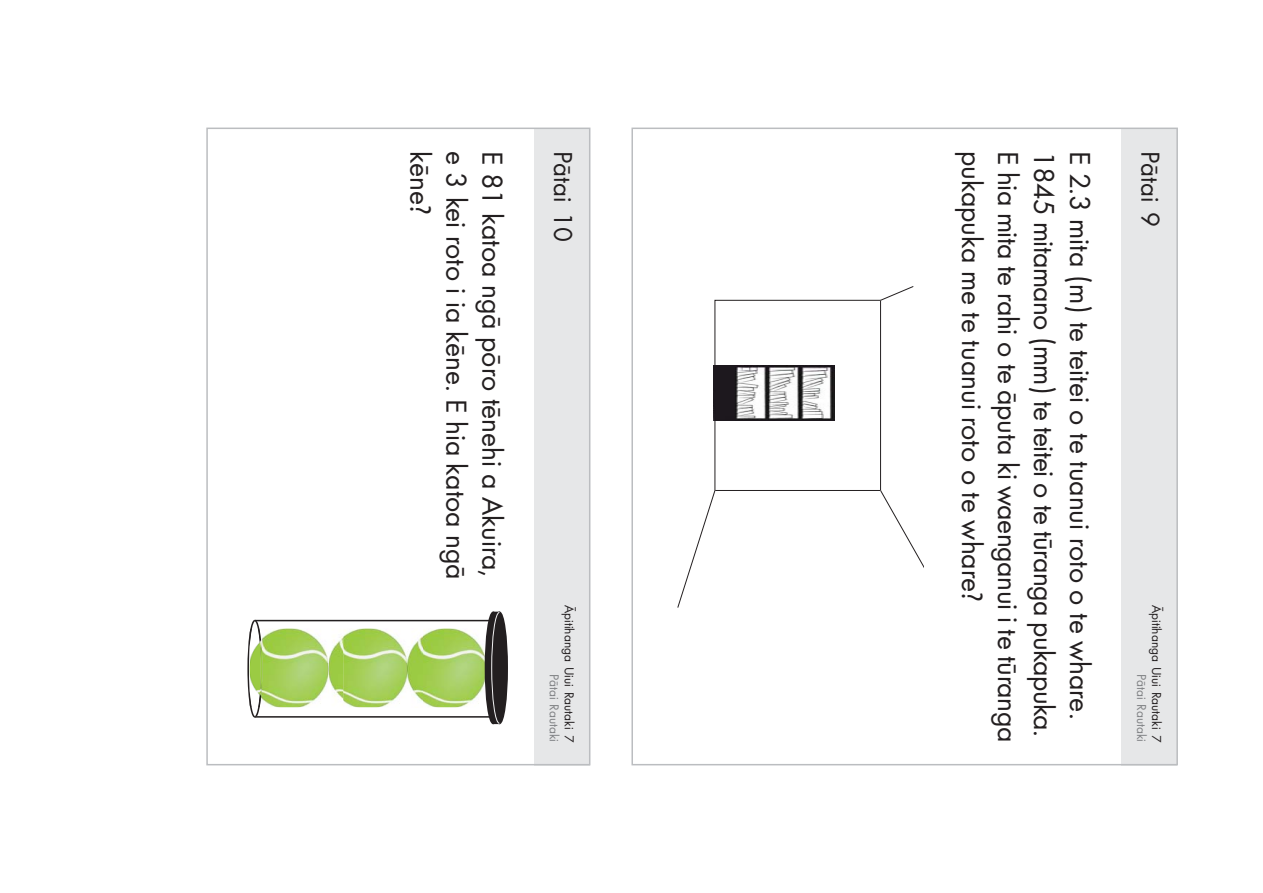
<style>
.page{position:relative;width:1263px;height:893px;background:#fff}
.page>*{position:absolute;margin:0;border:0;box-sizing:border-box;transform-origin:0 0}
.t1{font:30px "Futura Boo";letter-spacing:-.015em;color:#231f20}
.t2{font:27px "Futura Boo";color:#231f20}
.t3{font:13.5px "Futura Boo";color:#231f20}
.t4{font:13.5px "Futura Boo";color:#808285}
.s1{font-family:"Myriad Pro";font-stretch:condensed}
</style>
<div class="page">
<div style="left:1122px;top:129px;width:55px;height:636px;background:#e6e7e8"></div>
<div style="left:631px;top:128px;width:547px;height:637px;border:2px solid #bbbdc0"></div>
<div style="left:534px;top:129px;width:55px;height:636px;background:#e6e7e8"></div>
<div style="left:206px;top:128px;width:384px;height:637px;border:2px solid #bbbdc0"></div>
<div style="left:714px;top:300px;width:167px;height:191px;border:1px solid #231f20"></div>
<svg style="left:879px;top:489px;width:45px;height:79px"></svg>
<svg style="left:879px;top:286px;width:35px;height:16px"></svg>
<svg style="left:677px;top:489px;width:39px;height:119px"></svg>
<img style="left:714px;top:366px;width:120px;height:54px">
<svg style="left:247px;top:620px;width:15px;height:98px"></svg>
<img style="left:262px;top:628px;width:67px;height:79px">
<img style="left:250px;top:628px;width:12px;height:79px">
<img style="left:343px;top:628px;width:64px;height:79px">
<img style="left:329px;top:636px;width:14px;height:69px">
<img style="left:422px;top:628px;width:65px;height:79px">
<img style="left:407px;top:636px;width:15px;height:65px">
<hr style="left:255px;top:716px;width:238px;height:2px;background:#231f20">
<hr style="left:255px;top:620px;width:238px;height:1px;background:#231f20">
<div style="left:486px;top:612px;width:15px;height:111px;background:#231f20;border-radius:50%"></div>
<div style="left:485px;top:611px;width:17px;height:113px;border:2px solid #231f20;border-radius:50%"></div>
<div style="left:492px;top:612px;width:15px;height:111px;background:#231f20;border-radius:50%"></div>
<div style="left:491px;top:611px;width:17px;height:113px;border:2px solid #231f20;border-radius:50%"></div>
<svg style="left:490px;top:611px;width:11px;height:114px"></svg>
<p class="t1" style="left:438px;top:151px;width:65px;rotate:90deg">kēne<span class="s1">?</span></p>
<p class="t1" style="left:474px;top:151px;width:430px;rotate:90deg">e 3 kei roto i ia kēne. E hia katoa ngā</p>
<p class="t1" style="left:510px;top:151px;width:428px;rotate:90deg">E 81 katoa ngā pōro tēnehi a Akuira,</p>
<p class="t2" style="left:1166px;top:151px;width:78px;rotate:90deg">Pātai 9</p>
<p class="t3" style="left:577px;top:605px;width:139px;rotate:90deg">Āpitihanga Uiui Rautaki 7</p>
<p class="t1" style="left:990px;top:151px;width:452px;rotate:90deg">pukapuka me te tuanui roto o te whare<span class="s1">?</span></p>
<p class="t1" style="left:1026px;top:151px;width:593px;rotate:90deg">E hia mita te rahi o te āputa ki waenganui i te tūranga</p>
<p class="t1" style="left:1062px;top:151px;width:587px;rotate:90deg">1845 mitamano (mm) te teitei o te tūranga pukapuka.</p>
<p class="t1" style="left:1098px;top:151px;width:570px;rotate:90deg">E 2.3 mita (m) te teitei o te tuanui roto o te whare.</p>
<p class="t2" style="left:579px;top:151px;width:92px;rotate:90deg">Pātai 10</p>
<p class="t3" style="left:1165px;top:605px;width:139px;rotate:90deg">Āpitihanga Uiui Rautaki 7</p>
<p class="t4" style="left:562px;top:674px;width:70px;rotate:90deg">Pātai Rautaki</p>
<p class="t4" style="left:1150px;top:674px;width:70px;rotate:90deg">Pātai Rautaki</p>
</div>
